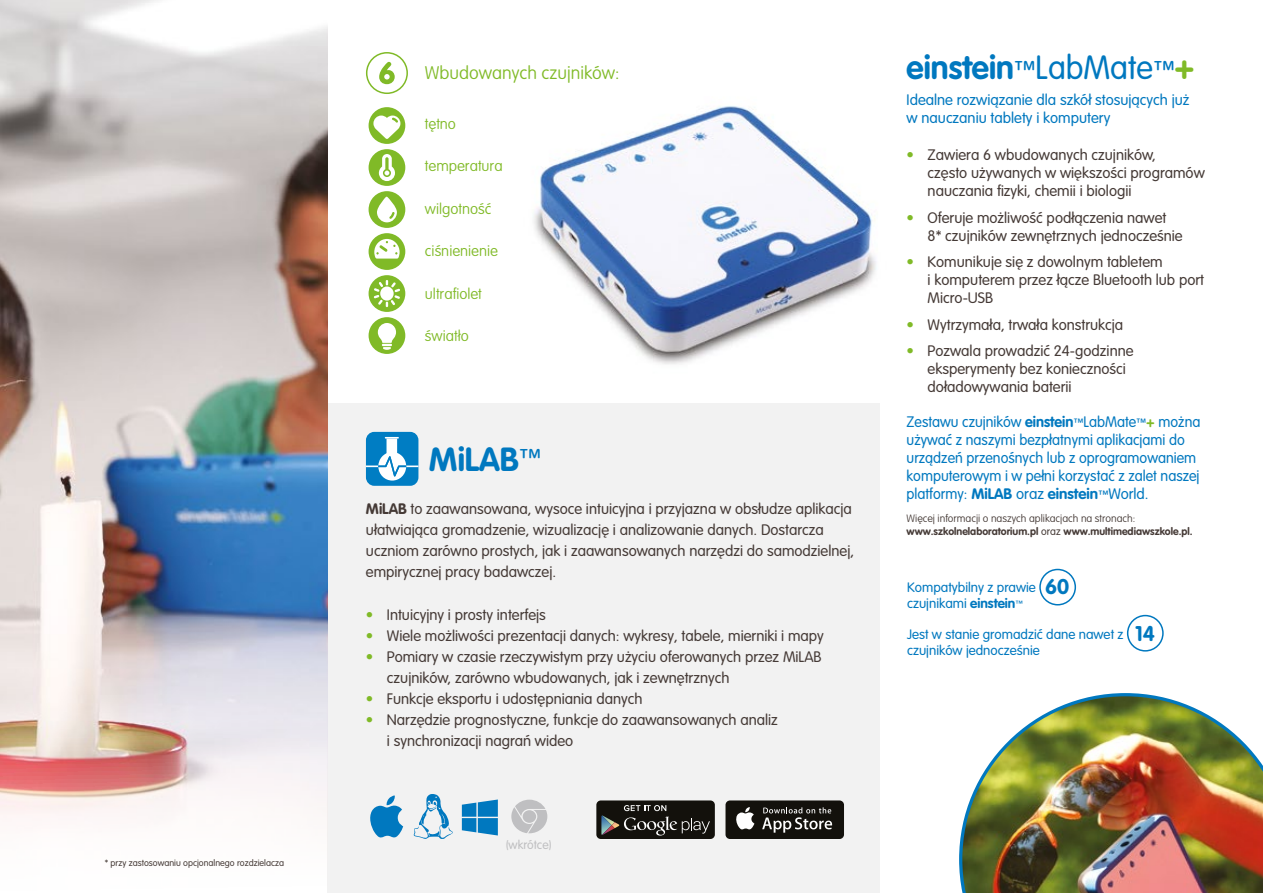
<style>
.page{position:relative;width:1263px;height:893px;background:#fff}
.page>*{position:absolute;margin:0;border:0;box-sizing:border-box;transform-origin:0 0}
.t1{font:700 33px "VAG Rounded LT Pro";color:#0078bf}
.t2{font:100 18px "VAG Rounded LT Pro";color:#80ba27}
.t3{font:300 15px/18px "VAG Rounded LT Pro";color:#453a36}
.t4{font:300 15px/18px "VAG Rounded LT Pro";color:#0078bf;scale:.96 1}
.t5{font:300 15px/18px "VAG Rounded LT Pro";color:#0078bf}
.t6{font:100 15px "VAG Rounded LT Pro";color:#80ba27}
.t7{font:300 13.5px/16.2px "VAG Rounded LT Pro";color:#0078bf}
.t8{font:300 12.15px "VAG Rounded LT Pro";color:#bfbfc1}
.t9{font:700 10.5px/12.6px "VAG Rounded LT Pro";color:#453a36}
.t10{font:300 9px "VAG Rounded LT Pro";color:#453a36}
.s1{font-weight:700}
.s2{font-weight:900;color:#80ba27}
.s3{font-weight:300;font-size:22.5px}
.s4{font-weight:300}
.s5{font-size:10.5px}
.s6{font-weight:700;color:#80ba27}
.s7{font-weight:100}
.s8{font-weight:700;font-size:21px}
</style>
<div class="page">
<div style="left:327px;top:404px;width:553px;height:489px;background:#f2f2f2"></div>
<img style="left:0;top:0;width:327px;height:815px">
<img style="left:533px;top:106px;width:344px;height:258px">
<div style="left:1039px;top:569px;width:37px;height:36px;border:2px solid #0078bf;border-radius:50%"></div>
<div style="left:1127px;top:615px;width:37px;height:37px;border:2px solid #0078bf;border-radius:50%"></div>
<div style="left:366px;top:52px;width:42px;height:42px;border:2px solid #80ba27;border-radius:50%"></div>
<svg style="left:379px;top:62px;width:16px;height:22px"></svg>
<svg style="left:369px;top:107px;width:36px;height:247px"></svg>
<svg style="left:370px;top:795px;width:33px;height:43px"></svg>
<svg style="left:413px;top:794px;width:40px;height:45px"></svg>
<svg style="left:462px;top:799px;width:36px;height:36px"></svg>
<svg style="left:511px;top:800px;width:36px;height:33px"></svg>
<div style="left:596px;top:800px;width:119px;height:39px;background:#13110c;border-radius:4px"></div>
<div style="left:725px;top:800px;width:119px;height:39px;background:#13110c;border-radius:4px"></div>
<svg style="left:601px;top:805px;width:109px;height:30px"></svg>
<svg style="left:736px;top:807px;width:18px;height:22px"></svg>
<svg style="left:762px;top:807px;width:70px;height:26px"></svg>
<div style="left:366px;top:432px;width:52px;height:54px;background:#007dc3;border-radius:8px"></div>
<svg style="left:366px;top:437px;width:52px;height:44px"></svg>
<img style="left:959px;top:693px;width:304px;height:200px">
<p class="t10" style="left:105px;top:857px;width:181px">* przy zastosowaniu opcjonalnego rozdzielacza</p>
<p class="t2" style="left:425px;top:63px;width:196px">Wbudowanych czujników:</p>
<p class="t6" style="left:425px;top:115px;width:33px">tętno</p>
<p class="t6" style="left:425px;top:157px;width:79px">temperatura</p>
<p class="t6" style="left:425px;top:200px;width:68px">wilgotność</p>
<p class="t6" style="left:425px;top:242px;width:75px">ciśnienienie</p>
<p class="t6" style="left:425px;top:285px;width:58px">ultrafiolet</p>
<p class="t6" style="left:425px;top:327px;width:45px">światło</p>
<h1 class="t1" style="left:429px;top:439px;width:114px">MiLAB<sup>™</sup></h1>
<p class="t3" style="left:366px;top:498px;width:490px;line-height:21px"><span class="s1">MiLAB</span> to zaawansowana, wysoce intuicyjna i przyjazna w obsłudze aplikacja ułatwiająca gromadzenie, wizualizację i analizowanie danych. Dostarcza uczniom zarówno prostych, jak i zaawansowanych narzędzi do samodzielnej, empirycznej pracy badawczej.</p>
<p class="t3" style="left:366px;top:606px;width:181px"><span class="s2">•</span> Intuicyjny i prosty interfejs</p>
<p class="t3" style="left:366px;top:627px;width:459px"><span class="s2">•</span> Wiele możliwości prezentacji danych: wykresy, tabele, mierniki i mapy</p>
<p class="t3" style="left:387px;top:647px;width:436px;line-height:21px;text-indent:-21px"><span class="s2">•</span> Pomiary w czasie rzeczywistym przy użyciu oferowanych przez MiLAB czujników, zarówno wbudowanych, jak i zewnętrznych</p>
<p class="t3" style="left:366px;top:690px;width:278px"><span class="s2">•</span> Funkcje eksportu i udostępniania danych</p>
<p class="t3" style="left:387px;top:710px;width:392px;line-height:21px;text-indent:-21px"><span class="s2">•</span> Narzędzie prognostyczne, funkcje do zaawansowanych analiz i synchronizacji nagrań wideo</p>
<p class="t8" style="left:506px;top:838px;width:48px">)wkrótce(</p>
<h1 class="t1" style="left:907px;top:46px;width:289px">einstein<span class="s3">™</span><span class="s4">LabMate</span><span class="s3">™</span><span class="s2">+</span></h1>
<p class="t5" style="left:907px;top:91px;width:284px">Idealne rozwiązanie dla szkół stosujących już w nauczaniu tablety i komputery</p>
<p class="t3" style="left:928px;top:146px;width:279px;text-indent:-21px"><span class="s2">•</span> Zawiera 6 wbudowanych czujników,<br>często używanych w większości programów nauczania fizyki, chemii i biologii</p>
<p class="t3" style="left:928px;top:209px;width:257px;text-indent:-21px"><span class="s2">•</span> Oferuje możliwość podłączenia nawet<br>8* czujników zewnętrznych jednocześnie</p>
<p class="t3" style="left:928px;top:253px;width:278px;text-indent:-21px"><span class="s2">•</span> Komunikuje się z dowolnym tabletem<br>i komputerem przez łącze Bluetooth lub port<br>Micro-USB</p>
<p class="t3" style="left:907px;top:316px;width:218px"><span class="s2">•</span> Wytrzymała, trwała konstrukcja</p>
<p class="t3" style="left:928px;top:342px;width:207px;text-indent:-21px"><span class="s2">•</span> Pozwala prowadzić 24-godzinne eksperymenty bez konieczności doładowywania baterii</p>
<p class="t4" style="left:907px;top:413px;width:308px">Zestawu czujników <span class="s1">einstein</span><span class="s5">™</span>LabMate<span class="s5">™</span><span class="s6">+</span> można używać z naszymi bezpłatnymi aplikacjami do urządzeń przenośnych lub z oprogramowaniem komputerowym i w pełni korzystać z zalet naszej platformy: <span class="s1">MiLAB</span> oraz <span class="s1">einstein</span><span class="s5">™</span>World.</p>
<p class="t9" style="left:907px;top:512px;width:288px"><span class="s7">Więcej informacji o naszych aplikacjach na stronach: </span>www.szkolnelaboratorium.pl <span class="s4">oraz</span> www.multimediawszkole.pl.</p>
<p class="t7" style="left:907px;top:579px;width:164px">Kompatybilny z prawie <span class="s8">60 </span>czujnikami <span class="s1">einstein</span><sup>™</sup></p>
<p class="t7" style="left:907px;top:626px;width:249px">Jest w stanie gromadzić dane nawet z <span class="s8">14 </span>czujników jednocześnie</p>
</div>
